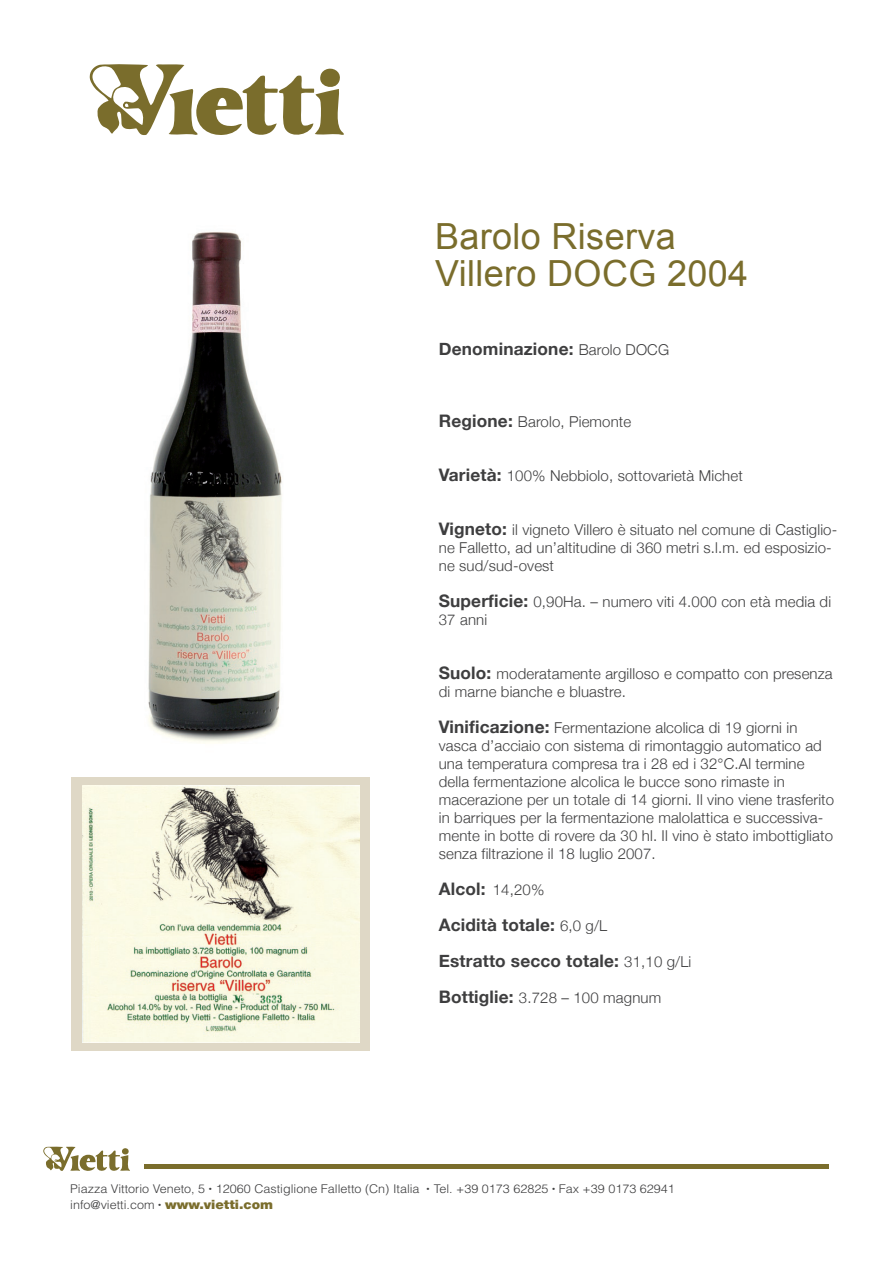
<style>
.page{position:relative;width:893px;height:1263px;background:#fff}
.page>*{position:absolute;margin:0;border:0;box-sizing:border-box;transform-origin:0 0}
.t1{font:36px/37.5px "Arial";letter-spacing:.01em;color:#7a6d2c}
.t2{font:700 17.25px/36px "Helvetica Neue";letter-spacing:.01em;color:#3e3e3f}
.t3{font:300 15px/18px "Helvetica Neue";letter-spacing:.01em;color:#3e3e3f}
.t4{font:300 12px/15.8px "Helvetica";color:#3e3e3f;scale:1.05 1}
.s1{font-weight:300;font-size:15px}
.s2{font-weight:700;font-size:17.25px}
.s3{font-family:"Helvetica Neue LT";font-weight:900;font-size:12.75px;color:#7a6d2c}
</style>
<div class="page">
<svg style="left:89px;top:64px;width:255px;height:71px"></svg>
<svg style="left:43px;top:1146px;width:87px;height:25px"></svg>
<hr style="left:144px;top:1164px;width:684px;height:4px;background:#7a6d2c">
<img style="left:148px;top:232px;width:134px;height:511px">
<svg style="left:71px;top:777px;width:299px;height:274px;background:#e3e2cd"></svg>
<h1 class="t1" style="left:435px;top:217px;width:315px">Barolo Riserva<br>Villero DOCG 2004</h1>
<p class="t2" style="left:439px;top:330px;width:232px">Denominazione: <span class="s1">Barolo DOCG</span></p>
<p class="t3" style="left:439px;top:412px;width:194px"><span class="s2">Regione:</span> Barolo, Piemonte</p>
<p class="t3" style="left:439px;top:466px;width:306px"><span class="s2">Varietà:</span> 100% Nebbiolo, sottovarietà Michet</p>
<p class="t3" style="left:439px;top:520px;width:400px"><span class="s2">Vigneto:</span> il vigneto Villero è situato nel comune di Castiglio&shy;ne Falletto, ad un’altitudine di 360 metri s.l.m. ed esposizio&shy;ne sud/sud-ovest</p>
<p class="t3" style="left:439px;top:592px;width:394px"><span class="s2">Superficie:</span> 0,90Ha. – numero viti 4.000 con età media di<br>37 anni</p>
<p class="t3" style="left:439px;top:664px;width:395px"><span class="s2">Suolo:</span> moderatamente argilloso e compatto con presenza di marne bianche e bluastre.</p>
<p class="t3" style="left:439px;top:718px;width:397px"><span class="s2">Vinificazione:</span> Fermentazione alcolica di 19 giorni in vasca d’acciaio con sistema di rimontaggio automatico ad una temperatura compresa tra i 28 ed i 32°C.Al termine della fermentazione alcolica le bucce sono rimaste in macerazione per un totale di 14 giorni. Il vino viene trasferito in barriques per la fermentazione malolattica e successiva&shy;mente in botte di rovere da 30 hl. Il vino è stato imbottigliato senza filtrazione il 18 luglio 2007.</p>
<p class="t2" style="left:439px;top:870px;width:254px">Alcol: <span class="s1">14,20%<br></span>Acidità totale: <span class="s1">6,0 g/L<br></span>Estratto secco totale: <span class="s1">31,10 g/Li</span></p>
<p class="t3" style="left:439px;top:988px;width:224px"><span class="s2">Bottiglie:</span> 3.728 – 100 magnum</p>
<p class="t4" style="left:70px;top:1182px;width:577px">Piazza Vittorio Veneto, 5 12060 Castiglione Falletto (Cn) Italia Tel. +39 0173 62825 Fax +39 0173 62941 info@vietti.com <span class="s3">www.vietti.com</span></p>
</div>
